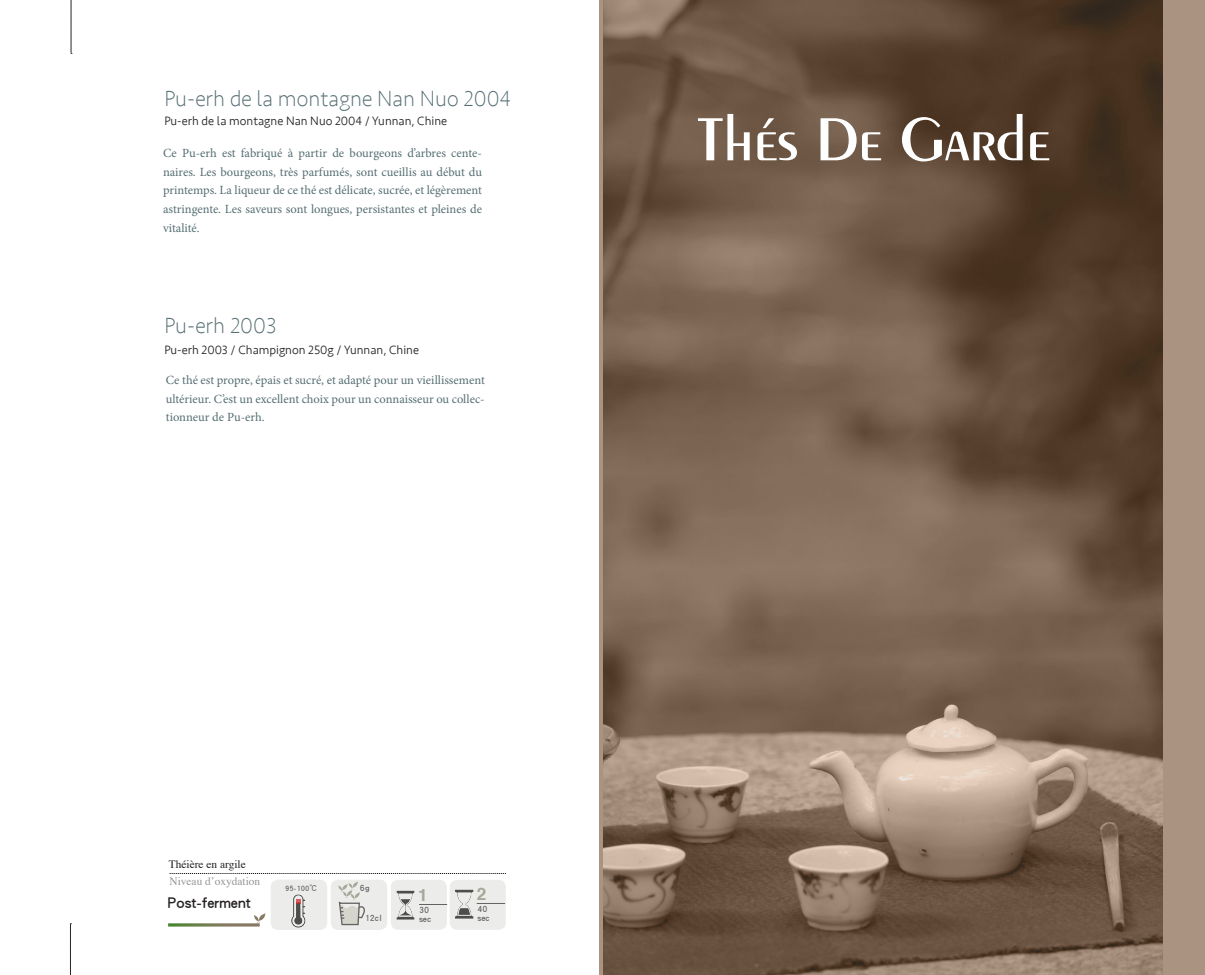
<style>
.page{position:relative;width:1205px;height:975px;background:#fff}
.page>*{position:absolute;margin:0;border:0;box-sizing:border-box;transform-origin:0 0}
.t1{font:600 64.88px "Peignot LT Std";color:#fff}
.t2{font:200 22.5px "Seravek";color:#556e72}
.t3{font:700 17.12px "Helvetica";color:#7d846d}
.t4{font:16px "DF Hei Std W7";color:#231f20}
.t5{font:12.5px/18.8px "Minion Pro";color:#556e72;text-align:justify}
.t6{font:300 12.5px "Seravek";color:#231f20}
.t7{font:11.38px "Times";color:#939598}
.t8{font:11.38px "Times";color:#231f20}
.t9{font:9.25px/9.2px "DF Hei Std W7";color:#231f20}
.t10{font:7.88px "DF Hei Std W7";color:#231f20}
</style>
<div class="page">
<svg style="left:71px;top:0;width:1px;height:54px"></svg>
<svg style="left:70px;top:923px;width:1px;height:52px"></svg>
<div style="left:271px;top:879px;width:56px;height:50px;background:#ecedea;border-radius:7px"></div>
<img style="left:291px;top:894px;width:15px;height:34px">
<svg style="left:254px;top:913px;width:11px;height:10px"></svg>
<div style="left:391px;top:879px;width:56px;height:50px;background:#ecedea;border-radius:7px"></div>
<img style="left:396px;top:890px;width:19px;height:30px">
<svg style="left:419px;top:904px;width:28px;height:1px"></svg>
<div style="left:450px;top:879px;width:56px;height:50px;background:#ecedea;border-radius:7px"></div>
<img style="left:455px;top:889px;width:19px;height:30px">
<svg style="left:477px;top:903px;width:28px;height:1px"></svg>
<svg style="left:170px;top:873px;width:336px;height:1px"></svg>
<svg style="left:296px;top:898px;width:4px;height:5px"></svg>
<div style="left:331px;top:879px;width:56px;height:50px;background:#ecedea;border-radius:7px"></div>
<svg style="left:338px;top:881px;width:27px;height:44px"></svg>
<div style="left:600px;top:0;width:605px;height:974px;background:#aa9481"></div>
<img style="left:603px;top:0;width:559px;height:974px">
<h2 class="t2" style="left:164px;top:90px;width:348px">Pu-erh de la montagne Nan Nuo 2004</h2>
<p class="t6" style="left:164px;top:115px;width:284px">Pu-erh de la montagne Nan Nuo 2004 / Yunnan, Chine</p>
<p class="t5" style="left:163px;top:144px;width:320px">Ce Pu-erh est fabriqué à partir de bourgeons d’arbres cente&shy;naires. Les bourgeons, très parfumés, sont cueillis au début du printemps. La liqueur de ce thé est délicate, sucrée, et légèrement astringente. Les saveurs sont longues, persistantes et pleines de vitalité.</p>
<h2 class="t2" style="left:164px;top:316px;width:114px">Pu-erh 2003</h2>
<p class="t6" style="left:164px;top:345px;width:256px">Pu-erh 2003 / Champignon 250g / Yunnan, Chine</p>
<p class="t5" style="left:166px;top:371px;width:320px">Ce thé est propre, épais et sucré, et adapté pour un vieillissement ultérieur. C’est un excellent choix pour un connaisseur ou collec&shy;tionneur de Pu-erh.</p>
<p class="t8" style="left:169px;top:860px;width:78px">Théière en argile</p>
<p class="t7" style="left:170px;top:877px;width:92px">Niveau d’oxydation</p>
<p class="t4" style="left:167px;top:893px;width:101px">Post-fermenté</p>
<p class="t10" style="left:285px;top:883px;width:34px">95-100℃</p>
<p class="t9" style="left:360px;top:882px;width:11px">6g</p>
<p class="t9" style="left:365px;top:912px;width:19px">12cl</p>
<h3 class="t3" style="left:418px;top:885px;width:11px">1</h3>
<p class="t9" style="left:419px;top:904px;width:14px">30 sec</p>
<h3 class="t3" style="left:477px;top:883px;width:11px">2</h3>
<p class="t9" style="left:477px;top:903px;width:14px">40 sec</p>
<h1 class="t1" style="left:697px;top:114px;width:355px">Thés De Garde</h1>
</div>
